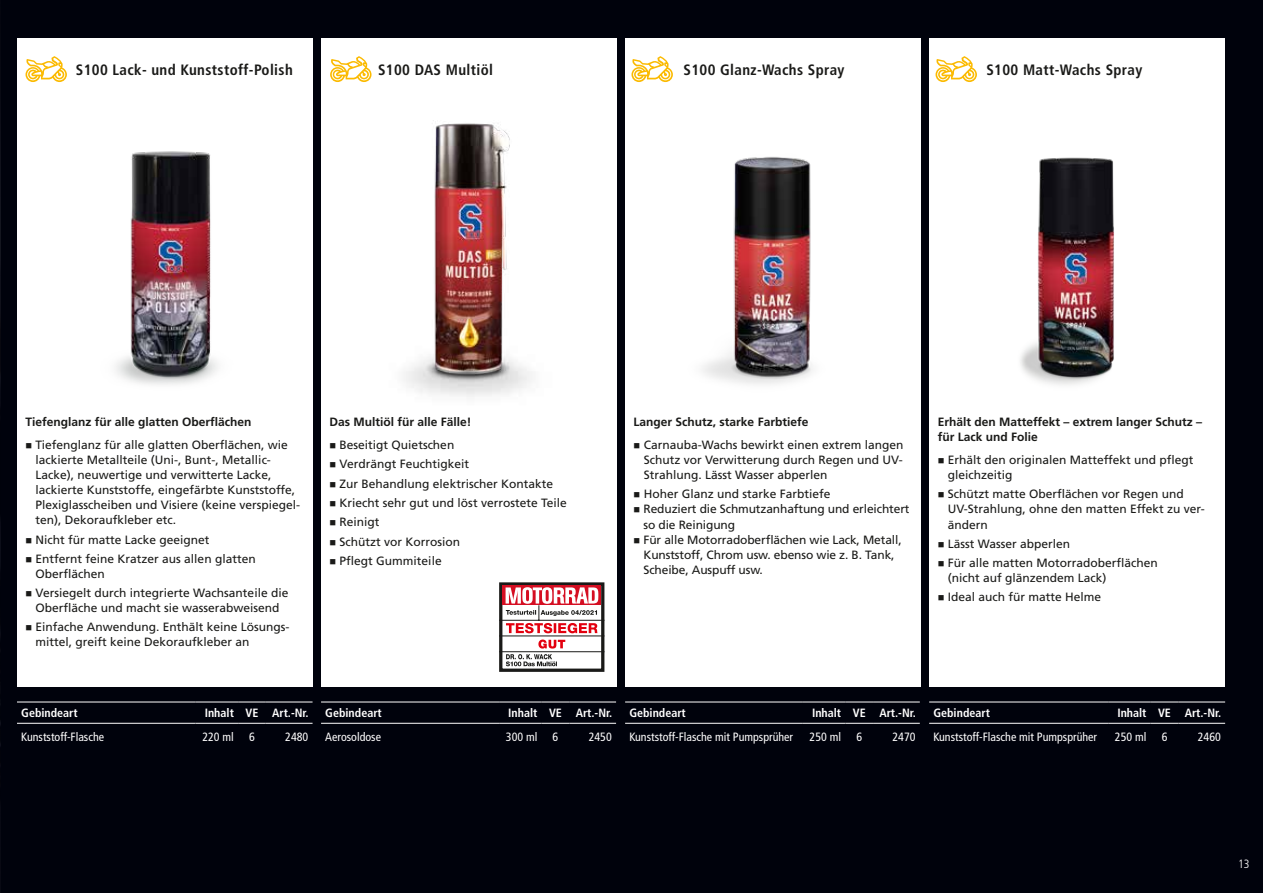
<style>
.page{position:relative;width:1263px;height:893px;background:#00020c}
.page>*{position:absolute;margin:0;border:0;box-sizing:border-box;transform-origin:0 0}
.t1{font:700 condensed 15px "Frutiger LT Pro";letter-spacing:.025em;color:#1a1a18}
.t2{font:12px/15px "Frutiger LT Pro";color:#1a1a18}
.t3{font:700 12px/15px "Frutiger LT Pro";color:#1a1a18}
.t4{font:condensed 12px "Frutiger LT Pro";color:#fff}
.t5{font:700 condensed 12px "Frutiger LT Pro";color:#fff}
.t6{font:300 condensed 12px "Frutiger LT Pro";color:#fff}
</style>
<div class="page">
<img style="left:0;top:327px;width:1px;height:419px">
<hr style="left:0;top:0;width:1px;height:327px;background:#1a1a18">
<div style="left:17px;top:38px;width:296px;height:649px;background:#fff"></div>
<div style="left:625px;top:38px;width:296px;height:649px;background:#fff"></div>
<div style="left:929px;top:38px;width:296px;height:649px;background:#fff"></div>
<div style="left:321px;top:38px;width:296px;height:649px;background:#fff"></div>
<div style="left:499px;top:582px;width:105px;height:90px;border:3px solid #1a1a18"></div>
<hr style="left:499px;top:620px;width:105px;height:1px;background:#1a1a18">
<hr style="left:499px;top:651px;width:105px;height:1px;background:#1a1a18">
<hr style="left:499px;top:636px;width:105px;height:1px;background:#1a1a18">
<svg style="left:506px;top:639px;width:59px;height:27px"></svg>
<svg style="left:502px;top:586px;width:99px;height:19px"></svg>
<svg style="left:506px;top:587px;width:92px;height:46px"></svg>
<img style="left:116px;top:151px;width:102px;height:234px">
<img style="left:404px;top:120px;width:128px;height:277px">
<img style="left:702px;top:157px;width:111px;height:227px">
<img style="left:1020px;top:157px;width:94px;height:228px">
<svg style="left:26px;top:56px;width:41px;height:26px"></svg>
<svg style="left:330px;top:56px;width:41px;height:26px"></svg>
<svg style="left:631px;top:56px;width:42px;height:26px"></svg>
<svg style="left:935px;top:56px;width:42px;height:26px"></svg>
<hr style="left:17px;top:702px;width:179px;height:1px;background:#fff">
<hr style="left:196px;top:702px;width:42px;height:1px;background:#fff">
<svg style="left:238px;top:702px;width:28px;height:1px"></svg>
<hr style="left:266px;top:702px;width:47px;height:1px;background:#fff">
<hr style="left:17px;top:723px;width:179px;height:1px;background:#fff">
<hr style="left:196px;top:723px;width:42px;height:1px;background:#fff">
<svg style="left:238px;top:723px;width:28px;height:1px"></svg>
<hr style="left:266px;top:723px;width:47px;height:1px;background:#fff">
<hr style="left:625px;top:702px;width:178px;height:1px;background:#fff">
<hr style="left:803px;top:702px;width:42px;height:1px;background:#fff">
<svg style="left:845px;top:702px;width:28px;height:1px"></svg>
<hr style="left:873px;top:702px;width:47px;height:1px;background:#fff">
<hr style="left:625px;top:723px;width:178px;height:1px;background:#fff">
<hr style="left:803px;top:723px;width:42px;height:1px;background:#fff">
<svg style="left:845px;top:723px;width:28px;height:1px"></svg>
<hr style="left:873px;top:723px;width:47px;height:1px;background:#fff">
<hr style="left:929px;top:702px;width:179px;height:1px;background:#fff">
<hr style="left:1108px;top:702px;width:43px;height:1px;background:#fff">
<svg style="left:1151px;top:702px;width:27px;height:1px"></svg>
<hr style="left:1178px;top:702px;width:47px;height:1px;background:#fff">
<hr style="left:929px;top:723px;width:179px;height:1px;background:#fff">
<hr style="left:1108px;top:723px;width:43px;height:1px;background:#fff">
<svg style="left:1151px;top:723px;width:27px;height:1px"></svg>
<hr style="left:1178px;top:723px;width:47px;height:1px;background:#fff">
<hr style="left:321px;top:723px;width:178px;height:1px;background:#fff">
<hr style="left:499px;top:723px;width:43px;height:1px;background:#fff">
<svg style="left:542px;top:723px;width:27px;height:1px"></svg>
<hr style="left:569px;top:723px;width:47px;height:1px;background:#fff">
<hr style="left:321px;top:702px;width:178px;height:1px;background:#fff">
<hr style="left:499px;top:702px;width:43px;height:1px;background:#fff">
<svg style="left:542px;top:702px;width:27px;height:1px"></svg>
<hr style="left:569px;top:702px;width:47px;height:1px;background:#fff">
<p class="t1" style="left:76px;top:61px;width:218px">S100 Lack- und Kunststoff-Polish</p>
<p class="t1" style="left:378px;top:61px;width:116px">S100 DAS Multiöl</p>
<p class="t1" style="left:683px;top:61px;width:163px">S100 Glanz-Wachs Spray</p>
<p class="t1" style="left:986px;top:61px;width:157px">S100 Matt-Wachs Spray</p>
<p class="t3" style="left:26px;top:414px;width:228px">Tiefenglanz für alle glatten Oberflächen</p>
<p class="t2" style="left:36px;top:438px;width:266px;text-indent:-10px">■ Tiefenglanz für alle glatten Oberflächen, wie lackierte Metallteile (Uni-, Bunt-, Metallic-Lacke), neuwertige und verwitterte Lacke, lackierte Kunststoffe, eingefärbte Kunststoffe, Plexiglasscheiben und Visiere (keine verspiegel&shy;ten), Dekoraufkleber etc.</p>
<p class="t2" style="left:26px;top:532px;width:186px">■ Nicht für matte Lacke geeignet</p>
<p class="t2" style="left:36px;top:551px;width:222px;text-indent:-10px">■ Entfernt feine Kratzer aus allen glatten<br>Oberflächen</p>
<p class="t2" style="left:26px;top:585px;width:264px;text-align:center">■ Versiegelt durch integrierte Wachsanteile die<br>Oberfläche und macht sie wasserabweisend</p>
<p class="t2" style="left:36px;top:620px;width:256px;text-indent:-10px">■ Einfache Anwendung. Enthält keine Lösungs&shy;mittel, greift keine Dekoraufkleber an</p>
<p class="t3" style="left:330px;top:414px;width:144px">Das Multiöl für alle Fälle!</p>
<p class="t2" style="left:330px;top:438px;width:126px">■ Beseitigt Quietschen</p>
<p class="t2" style="left:330px;top:457px;width:141px">■ Verdrängt Feuchtigkeit</p>
<p class="t2" style="left:330px;top:476px;width:225px">■ Zur Behandlung elektrischer Kontakte</p>
<p class="t2" style="left:330px;top:495px;width:239px">■ Kriecht sehr gut und löst verrostete Teile</p>
<p class="t2" style="left:330px;top:515px;width:52px">■ Reinigt</p>
<p class="t2" style="left:330px;top:534px;width:132px">■ Schützt vor Korrosion</p>
<p class="t2" style="left:330px;top:553px;width:114px">■ Pflegt Gummiteile</p>
<p class="t3" style="left:634px;top:414px;width:176px">Langer Schutz, starke Farbtiefe</p>
<p class="t2" style="left:644px;top:438px;width:261px;text-align:justify;text-indent:-10px">■ Carnauba-Wachs bewirkt einen extrem langen Schutz vor Verwitterung durch Regen und UV-Strahlung. Lässt Wasser abperlen</p>
<p class="t2" style="left:634px;top:487px;width:198px">■ Hoher Glanz und starke Farbtiefe</p>
<p class="t2" style="left:643px;top:502px;width:267px;text-indent:-10px">■ Reduziert die Schmutzanhaftung und erleichtert so die Reinigung</p>
<p class="t2" style="left:643px;top:532px;width:260px;text-indent:-10px">■ Für alle Motorradoberflächen wie Lack, Metall,<br>Kunststoff, Chrom usw. ebenso wie z. B. Tank,<br>Scheibe, Auspuff usw.</p>
<p class="t3" style="left:938px;top:414px;width:266px">Erhält den Matteffekt – extrem langer Schutz – für Lack und Folie</p>
<p class="t2" style="left:948px;top:453px;width:247px;text-indent:-10px">■ Erhält den originalen Matteffekt und pflegt gleichzeitig</p>
<p class="t2" style="left:948px;top:487px;width:259px;text-indent:-10px">■ Schützt matte Oberflächen vor Regen und<br>UV-Strahlung, ohne den matten Effekt zu ver&shy;ändern</p>
<p class="t2" style="left:938px;top:536px;width:134px">■ Lässt Wasser abperlen</p>
<p class="t2" style="left:948px;top:555px;width:212px;text-indent:-10px">■ Für alle matten Motorradoberflächen (nicht auf glänzendem Lack)</p>
<p class="t2" style="left:938px;top:590px;width:165px">■ Ideal auch für matte Helme</p>
<p class="t5" style="left:21px;top:706px;width:58px">Gebindeart</p>
<p class="t5" style="left:205px;top:706px;width:105px">Inhalt VE Art.-Nr.</p>
<p class="t4" style="left:21px;top:729px;width:84px">Kunststoff-Flasche</p>
<p class="t4" style="left:202px;top:729px;width:33px">220 ml</p>
<p class="t4" style="left:249px;top:729px;width:7px">6</p>
<p class="t4" style="left:285px;top:729px;width:25px">2480</p>
<p class="t5" style="left:325px;top:706px;width:58px">Gebindeart</p>
<p class="t5" style="left:508px;top:706px;width:105px">Inhalt VE Art.-Nr.</p>
<p class="t4" style="left:325px;top:729px;width:57px">Aerosoldose</p>
<p class="t4" style="left:506px;top:729px;width:33px">300 ml</p>
<p class="t4" style="left:553px;top:729px;width:7px">6</p>
<p class="t4" style="left:589px;top:729px;width:25px">2450</p>
<p class="t5" style="left:629px;top:706px;width:58px">Gebindeart</p>
<p class="t5" style="left:812px;top:706px;width:105px">Inhalt VE Art.-Nr.</p>
<p class="t4" style="left:629px;top:729px;width:165px">Kunststoff-Flasche mit Pumpsprüher</p>
<p class="t4" style="left:810px;top:729px;width:33px">250 ml</p>
<p class="t4" style="left:856px;top:729px;width:7px">6</p>
<p class="t4" style="left:892px;top:729px;width:25px">2470</p>
<p class="t5" style="left:933px;top:706px;width:58px">Gebindeart</p>
<p class="t5" style="left:1117px;top:706px;width:105px">Inhalt VE Art.-Nr.</p>
<p class="t4" style="left:933px;top:729px;width:165px">Kunststoff-Flasche mit Pumpsprüher</p>
<p class="t4" style="left:1115px;top:729px;width:33px">250 ml</p>
<p class="t4" style="left:1162px;top:729px;width:7px">6</p>
<p class="t4" style="left:1198px;top:729px;width:25px">2460</p>
<p class="t6" style="left:1238px;top:857px;width:13px">13</p>
</div>
